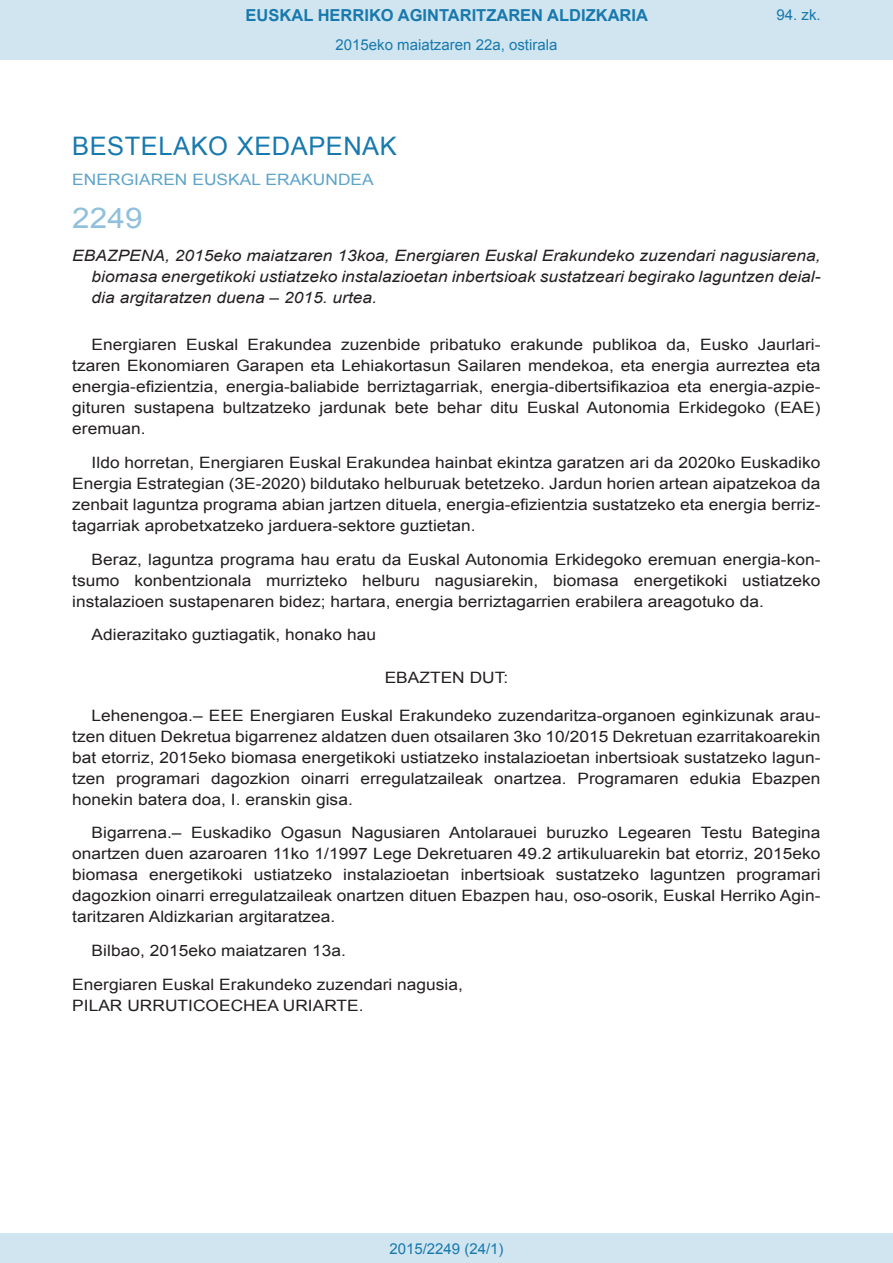
<style>
.page{position:relative;width:893px;height:1263px;background:#fff}
.page>*{position:absolute;margin:0;border:0;box-sizing:border-box;transform-origin:0 0}
.BOPVOrden{font:28.5px "Arial";color:#90c0db;scale:1.11 1}
.BOPVSeccion{font:25.5px "Arial";letter-spacing:.02em;color:#1879ad}
.t1{font:700 16.5px "Arial";color:#1879ad}
.BOPVDetalle{font:15.6px/21px "Arial";color:#231f20;text-align:justify;scale:1.11 1}
.BOPVTitulo{font:italic 15.6px/21px "Arial";color:#231f20;text-align:justify;scale:1.11 1}
.BOPVFirmaPuesto{font:15.6px "Arial";color:#231f20;scale:1.11 1}
.BOPVFirmaLugFec{font:15.6px "Arial";color:#231f20;scale:1.11 1}
.BOPVFirmaNombre{font:15.6px "Arial";color:#231f20;scale:1.11 1}
.BOPVOrganismo{font:15.6px "Arial";letter-spacing:.005em;color:#5ea4ca;scale:1.11 1}
.BOPVClave{font:15.6px "Arial";color:#231f20;scale:1.11 1}
.Paginacion_Centro{font:15px "Arial";color:#1879ad}
</style>
<div class="page">
<div style="left:0;top:0;width:893px;height:60px;background:#d0e5f0"></div>
<div style="left:0;top:1233px;width:893px;height:30px;background:#d0e5f0"></div>
<p class="t1" style="left:246px;top:4px;width:404px">EUSKAL HERRIKO AGINTARITZAREN ALDIZKARIA</p>
<p class="Paginacion_Centro" style="left:336px;top:35px;width:223px">2015eko maiatzaren 22a, ostirala</p>
<p class="Paginacion_Centro" style="left:776px;top:5px;width:46px">94. zk.</p>
<p class="BOPVSeccion" style="left:72px;top:129px;width:326px">BESTELAKO XEDAPENAK</p>
<p class="BOPVOrganismo" style="left:72px;top:169px;width:273px">ENERGIAREN EUSKAL ERAKUNDEA</p>
<p class="BOPVOrden" style="left:72px;top:199px;width:65px">2249</p>
<p class="BOPVTitulo" style="left:92px;top:246px;width:658px;text-indent:-19px">EBAZPENA, 2015eko maiatzaren 13koa, Energiaren Euskal Erakundeko zuzendari nagusiarena, biomasa energetikoki ustiatzeko instalazioetan inbertsioak sustatzeari begirako laguntzen deial&shy;dia argitaratzen duena – 2015. urtea.</p>
<p class="BOPVDetalle" style="left:72px;top:334px;width:676px;text-indent:19px">Energiaren Euskal Erakundea zuzenbide pribatuko erakunde publikoa da, Eusko Jaurlari&shy;tzaren Ekonomiaren Garapen eta Lehiakortasun Sailaren mendekoa, eta energia aurreztea eta energia-efizientzia, energia-baliabide berriztagarriak, energia-dibertsifikazioa eta energia-azpie&shy;gituren sustapena bultzatzeko jardunak bete behar ditu Euskal Autonomia Erkidegoko (EAE) eremuan.</p>
<p class="BOPVDetalle" style="left:72px;top:452px;width:676px;text-indent:19px">Ildo horretan, Energiaren Euskal Erakundea hainbat ekintza garatzen ari da 2020ko Euskadiko Energia Estrategian (3E-2020) bildutako helburuak betetzeko. Jardun horien artean aipatzekoa da zenbait laguntza programa abian jartzen dituela, energia-efizientzia sustatzeko eta energia berriz&shy;tagarriak aprobetxatzeko jarduera-sektore guztietan.</p>
<p class="BOPVDetalle" style="left:72px;top:549px;width:676px;text-indent:19px">Beraz, laguntza programa hau eratu da Euskal Autonomia Erkidegoko eremuan energia-kon&shy;tsumo konbentzionala murrizteko helburu nagusiarekin, biomasa energetikoki ustiatzeko instalazioen sustapenaren bidez; hartara, energia berriztagarrien erabilera areagotuko da.</p>
<p class="BOPVDetalle" style="left:92px;top:624px;width:258px">Adierazitako guztiagatik, honako hau</p>
<p class="BOPVClave" style="left:385px;top:667px;width:113px">EBAZTEN DUT:</p>
<p class="BOPVDetalle" style="left:72px;top:705px;width:676px;text-indent:19px">Lehenengoa.– EEE Energiaren Euskal Erakundeko zuzendaritza-organoen eginkizunak arau&shy;tzen dituen Dekretua bigarrenez aldatzen duen otsailaren 3ko 10/2015 Dekretuan ezarritakoarekin bat etorriz, 2015eko biomasa energetikoki ustiatzeko instalazioetan inbertsioak sustatzeko lagun&shy;tzen programari dagozkion oinarri erregulatzaileak onartzea. Programaren edukia Ebazpen honekin batera doa, I. eranskin gisa.</p>
<p class="BOPVDetalle" style="left:72px;top:822px;width:676px;text-indent:19px">Bigarrena.– Euskadiko Ogasun Nagusiaren Antolarauei buruzko Legearen Testu Bategina onartzen duen azaroaren 11ko 1/1997 Lege Dekretuaren 49.2 artikuluarekin bat etorriz, 2015eko biomasa energetikoki ustiatzeko instalazioetan inbertsioak sustatzeko laguntzen programari dagozkion oinarri erregulatzaileak onartzen dituen Ebazpen hau, oso-osorik, Euskal Herriko Agin&shy;taritzaren Aldizkarian argitaratzea.</p>
<p class="BOPVFirmaLugFec" style="left:92px;top:940px;width:231px">Bilbao, 2015eko maiatzaren 13a.</p>
<p class="BOPVFirmaPuesto" style="left:72px;top:974px;width:353px">Energiaren Euskal Erakundeko zuzendari nagusia,</p>
<p class="BOPVFirmaNombre" style="left:72px;top:995px;width:264px">PILAR URRUTICOECHEA URIARTE.</p>
<p class="Paginacion_Centro" style="left:389px;top:1238px;width:116px">2015/2249 (24/1)</p>
</div>
